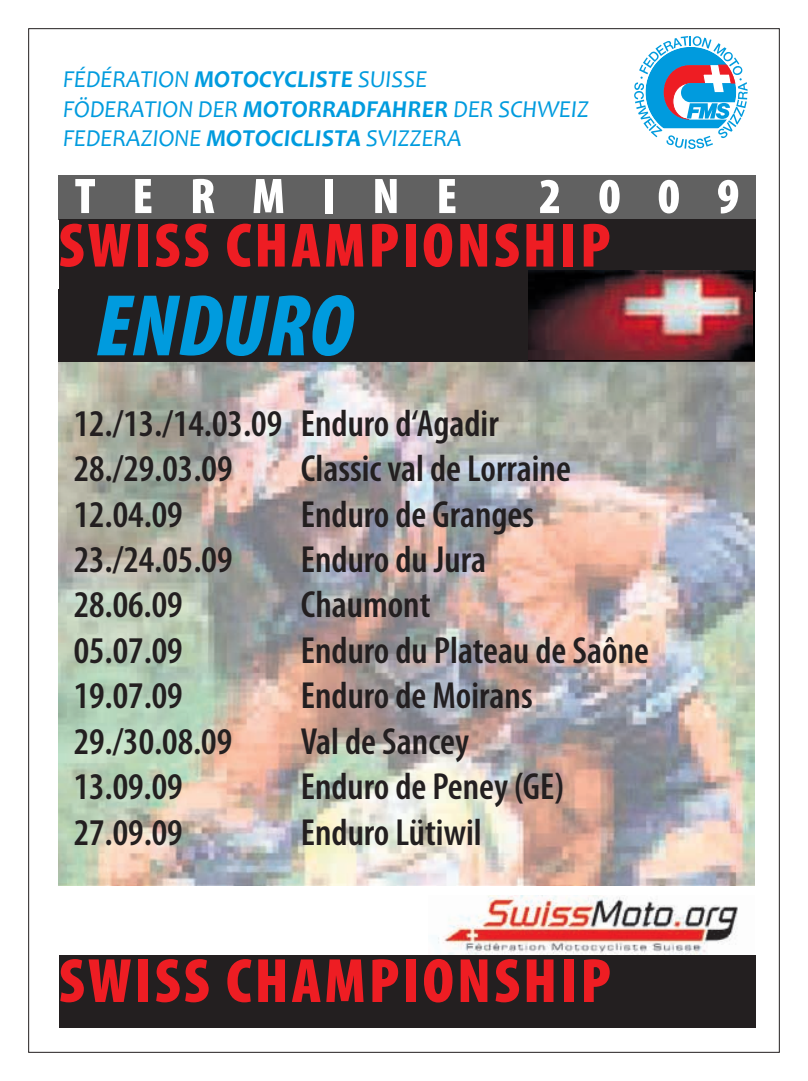
<style>
.page{position:relative;width:808px;height:1081px;background:#fff}
.page>*{position:absolute;margin:0;border:0;box-sizing:border-box;transform-origin:0 0}
.t1{font:88.38px "Myriad Pro Black Cond It+RDSUQT";color:#009bde}
.t2{font:63.12px "Myriad Pro Black Cond+YNEPMI";letter-spacing:.05em;color:#ee1d23}
.t3{font:50.5px "Myriad Pro Black Cond+YNEPMI";letter-spacing:.73em;color:#fff}
.t4{font:37.88px/45.5px "Myriad Pro Semibold Cond+NWYIWP";color:#231f20}
.t5{font:24.62px/29.5px "Candara Italic+SAMIXF";color:#009bde}
.s1{font-family:"Candara Bold Italic+UTZRXL"}
</style>
<div class="page">
<img style="left:58px;top:363px;width:697px;height:522px">
<svg style="left:634px;top:36px;width:114px;height:113px"></svg>
<img style="left:438px;top:895px;width:300px;height:59px">
<div style="left:58px;top:175px;width:698px;height:44px;background:#616161"></div>
<div style="left:59px;top:289px;width:696px;height:73px;background:#231f20"></div>
<div style="left:59px;top:219px;width:696px;height:73px;background:#231f20"></div>
<div style="left:59px;top:954px;width:697px;height:73px;background:#231f20"></div>
<img style="left:528px;top:271px;width:225px;height:89px">
<p class="t5" style="left:63px;top:64px;width:527px">FÉDÉRATION <span class="s1">MOTOCYCLISTE</span> SUISSE<br>FÖDERATION DER <span class="s1">MOTORRADFAHRER</span> DER SCHWEIZ<br>FEDERAZIONE <span class="s1">MOTOCICLISTA</span> SVIZZERA</p>
<h3 class="t3" style="left:75px;top:166px;width:384px">TERMINE</h3>
<h3 class="t3" style="left:539px;top:166px;width:202px">2009</h3>
<h2 class="t2" style="left:59px;top:208px;width:553px">SWISS CHAMPIONSHIP</h2>
<h1 class="t1" style="left:96px;top:273px;width:259px">ENDURO</h1>
<p class="t4" style="left:74px;top:404px;width:426px">12./13./14.03.09 Enduro d‘Agadir<br>28./29.03.09</p>
<p class="t4" style="left:301px;top:449px;width:271px">Classic val de Lorraine</p>
<p class="t4" style="left:74px;top:495px;width:111px">12.04.09</p>
<p class="t4" style="left:301px;top:495px;width:235px">Enduro de Granges</p>
<p class="t4" style="left:74px;top:540px;width:160px">23./24.05.09</p>
<p class="t4" style="left:301px;top:540px;width:187px">Enduro du Jura</p>
<p class="t4" style="left:74px;top:586px;width:111px">28.06.09</p>
<p class="t4" style="left:301px;top:586px;width:131px">Chaumont</p>
<p class="t4" style="left:74px;top:631px;width:111px">05.07.09</p>
<p class="t4" style="left:301px;top:631px;width:350px">Enduro du Plateau de Saône</p>
<p class="t4" style="left:74px;top:677px;width:111px">19.07.09</p>
<p class="t4" style="left:301px;top:677px;width:233px">Enduro de Moirans</p>
<p class="t4" style="left:74px;top:722px;width:160px">29./30.08.09</p>
<p class="t4" style="left:301px;top:722px;width:170px">Val de Sancey</p>
<p class="t4" style="left:74px;top:767px;width:111px">13.09.09</p>
<p class="t4" style="left:301px;top:767px;width:265px">Enduro de Peney (GE)</p>
<p class="t4" style="left:74px;top:813px;width:111px">27.09.09</p>
<p class="t4" style="left:301px;top:813px;width:182px">Enduro Lütiwil</p>
<h2 class="t2" style="left:59px;top:943px;width:553px">SWISS CHAMPIONSHIP</h2>
</div>
